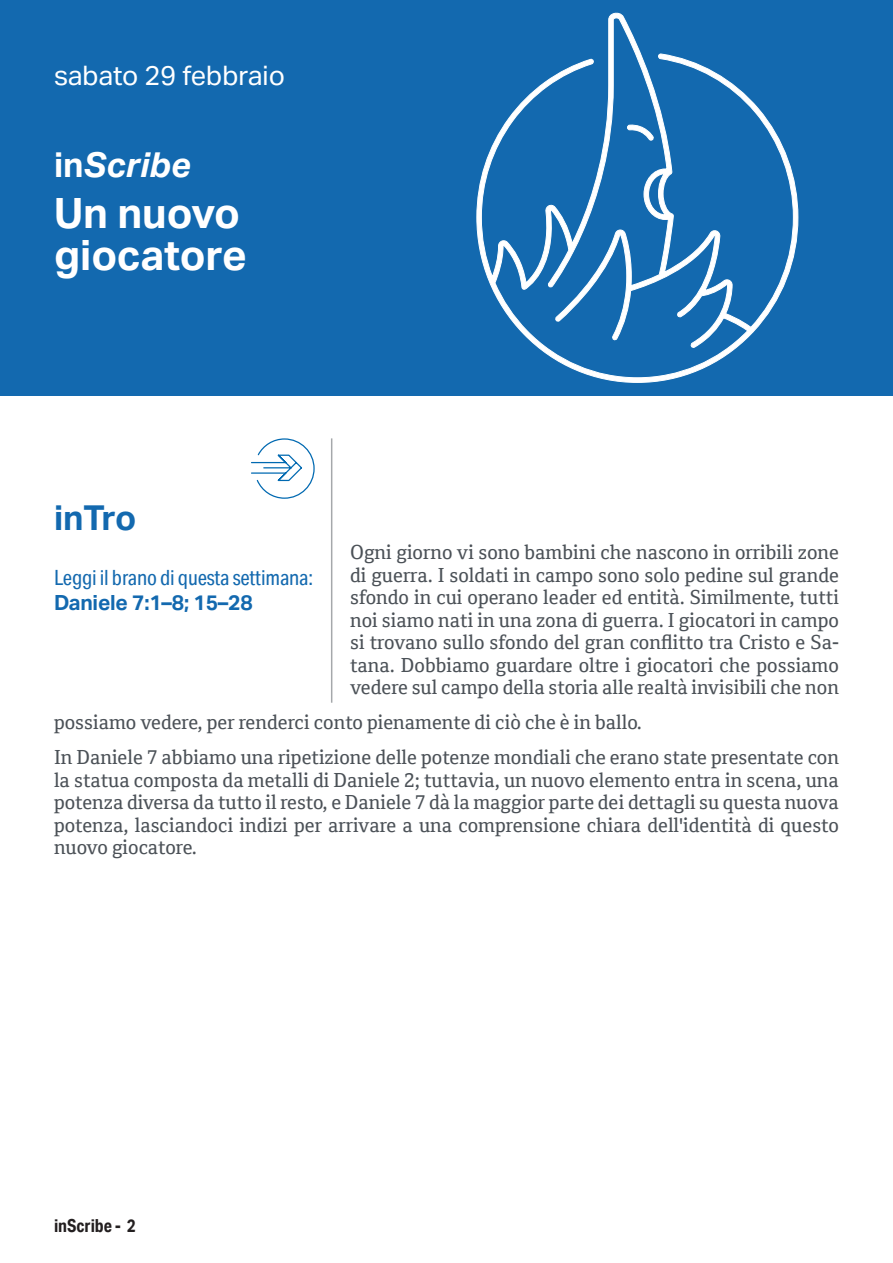
<style>
.page{position:relative;width:893px;height:1263px;background:#fff}
.page>*{position:absolute;margin:0;border:0;box-sizing:border-box;transform-origin:0 0}
.tit-giorno-02{font:700 42px/42px "Aktiv Grotesk";color:#fff}
.t1{font:italic 700 34.5px "Aktiv Grotesk";color:#fff}
.tit-sezione{font:700 34.5px "Aktiv Grotesk";letter-spacing:-.015em;color:#1369af}
.t2{font:27px "Aktiv Grotesk";color:#fff}
.commento{font:21px "Aktiv Grotesk Cd";letter-spacing:-.01em;color:#1369af}
.t3{font:700 21px "Aktiv Grotesk";letter-spacing:-.01em;color:#1369af}
.t4{font:19.5px/22.5px "Cordale";color:#4b5157;text-align:justify}
.t5{font:700 18px "Aktiv Grotesk Cd";color:#231f20}
.s1{font-style:normal}
</style>
<div class="page">
<div style="left:0;top:0;width:893px;height:395px;background:#1369af"></div>
<svg style="left:476px;top:13px;width:322px;height:370px"></svg>
<svg style="left:627px;top:124px;width:27px;height:17px"></svg>
<hr style="left:331px;top:438px;width:1px;height:265px;background:#4b5157">
<svg style="left:251px;top:438px;width:64px;height:61px"></svg>
<p class="t2" style="left:54px;top:59px;width:232px">sabato 29 febbraio</p>
<p class="t1" style="left:54px;top:143px;width:138px"><span class="s1">in</span>Scribe</p>
<p class="tit-giorno-02" style="left:54px;top:192px;width:194px">Un nuovo giocatore</p>
<p class="tit-sezione" style="left:54px;top:497px;width:84px">inTro</p>
<p class="commento" style="left:54px;top:565px;width:261px">Leggi il brano di questa settimana:</p>
<p class="t3" style="left:54px;top:591px;width:200px">Daniele 7:1–8; 15–28</p>
<p class="t4" style="left:350px;top:541px;width:490px">Ogni giorno vi sono bambini che nascono in orribili zone di guerra. I soldati in campo sono solo pedine sul grande sfondo in cui operano leader ed entità. Similmente, tutti noi siamo nati in una zona di guerra. I giocatori in campo si trovano sullo sfondo del gran conflitto tra Cristo e Sa&shy;tana. Dobbiamo guardare oltre i giocatori che possiamo vedere sul campo della storia alle realtà invisibili che non</p>
<p class="t4" style="left:54px;top:711px;width:590px">possiamo vedere, per renderci conto pienamente di ciò che è in ballo.</p>
<p class="t4" style="left:54px;top:746px;width:786px">In Daniele 7 abbiamo una ripetizione delle potenze mondiali che erano state presentate con la statua composta da metalli di Daniele 2; tuttavia, un nuovo elemento entra in scena, una potenza diversa da tutto il resto, e Daniele 7 dà la maggior parte dei dettagli su questa nuova potenza, lasciandoci indizi per arrivare a una comprensione chiara dell'identità di questo nuovo giocatore.</p>
<p class="t5" style="left:54px;top:1215px;width:83px">inScribe - 2</p>
</div>
